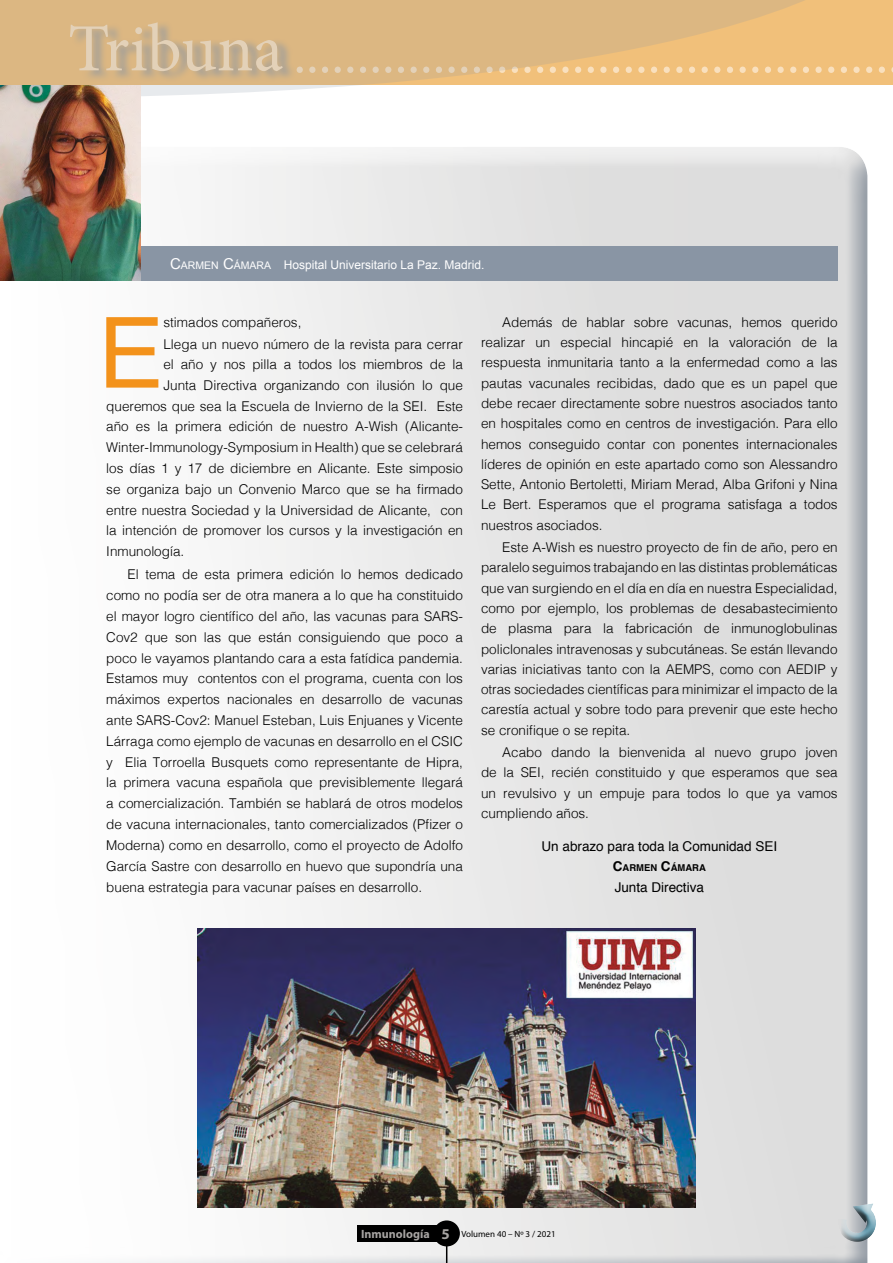
<style>
.page{position:relative;width:893px;height:1263px;background:#fff}
.page>*{position:absolute;margin:0;border:0;box-sizing:border-box;transform-origin:0 0}
.t1{font:98.25px "Helvetica";color:#f3921b}
.t2{font:55.5px "Minion Pro";color:#f9e0be}
.t3{font:300 13.5px/20.2px "Helvetica";color:#000;text-align:justify}
.t4{font:13.5px "Helvetica";color:#000}
.t5{font:12px "Arial";color:#fff}
.t6{font:700 9.45px "Helvetica";color:#000}
.t7{font:9px "Myriad Pro";color:#000}
.s1{font-size:67.5px}
.s2{font-size:15px}
.s3{font-size:10.5px}
.s4{font-size:13.5px}
.s5{font-weight:700;font-size:12px;color:#a7a4a2}
.s6{font-weight:700;font-size:15px;color:#a7a4a2}
</style>
<div class="page">
<div style="left:0;top:0;width:893px;height:85px;background:#f1c07a"></div>
<svg style="left:0;top:0;width:805px;height:99px;fill:#dcb782"></svg>
<div style="left:0;top:147px;width:880px;height:1116px;background:#8995a4;opacity:.75"></div>
<div style="left:357px;top:1225px;width:81px;height:17px;background:#000"></div>
<div style="left:433px;top:1220px;width:27px;height:26px;background:#000;border-radius:50%"></div>
<svg style="left:446px;top:1246px;width:1px;height:17px"></svg>
<div style="left:140px;top:247px;width:698px;height:34px;background:#8995a4"></div>
<div style="left:829px;top:1194px;width:58px;height:44px;background:#fff;opacity:.75"></div>
<div style="left:827px;top:1199px;width:55px;height:52px;background:#000;opacity:.75"></div>
<img style="left:0;top:85px;width:140px;height:196px">
<img style="left:198px;top:928px;width:497px;height:280px">
<h2 class="t2" style="left:68px;top:17px;width:822px"><span class="s1">Tribuna</span> ...............................................</h2>
<p class="t5" style="left:170px;top:257px;width:316px"><span class="s2">C</span><span class="s3">ARMEN</span> <span class="s2">C</span><span class="s3">ÁMARA</span> Hospital Universitario La Paz. Madrid.</p>
<h1 class="t1" style="left:98px;top:277px;width:67px">E</h1>
<p class="t3" style="left:163px;top:310px;width:301px;line-height:22.4px">stimados compañeros,<br>Llega un nuevo número de la revista para cerrar</p>
<p class="t3" style="left:163px;top:354px;width:301px">el año y nos pilla a todos los miembros de la</p>
<p class="t3" style="left:163px;top:374px;width:301px">Junta Directiva organizando con ilusión lo que</p>
<p class="t3" style="left:106px;top:395px;width:358px">queremos que sea la Escuela de Invierno de la SEI. Este</p>
<p class="t3" style="left:106px;top:415px;width:358px">año es la primera edición de nuestro A-Wish (Alicante-</p>
<p class="t3" style="left:106px;top:436px;width:358px">Winter-Immunology-Symposium in Health) que se celebrará</p>
<p class="t3" style="left:106px;top:457px;width:358px">los días 1 y 17 de diciembre en Alicante. Este simposio</p>
<p class="t3" style="left:106px;top:478px;width:358px">se organiza bajo un Convenio Marco que se ha firmado</p>
<p class="t3" style="left:106px;top:499px;width:358px">entre nuestra Sociedad y la Universidad de Alicante, con</p>
<p class="t3" style="left:106px;top:520px;width:358px">la intención de promover los cursos y la investigación en</p>
<p class="t3" style="left:106px;top:540px;width:80px">Inmunología.</p>
<p class="t3" style="left:106px;top:563px;width:358px;line-height:20.9px;text-indent:21px">El tema de esta primera edición lo hemos dedicado como no podía ser de otra manera a lo que ha constituido el mayor logro científico del año, las vacunas para SARS-Cov2 que son las que están consiguiendo que poco a poco le vayamos plantando cara a esta fatídica pandemia.<br>Estamos muy contentos con el programa, cuenta con los máximos expertos nacionales en desarrollo de vacunas ante SARS-Cov2: Manuel Esteban, Luis Enjuanes y Vicente Lárraga como ejemplo de vacunas en desarrollo en el CSIC y Elia Torroella Busquets como representante de Hipra, la primera vacuna española que previsiblemente llegará a comercialización. También se hablará de otros modelos de vacuna internacionales, tanto comercializados (Pfizer o Moderna) como en desarrollo, como el proyecto de Adolfo García Sastre con desarrollo en huevo que supondría una buena estrategia para vacunar países en desarrollo.</p>
<p class="t3" style="left:481px;top:311px;width:358px;text-indent:21px">Además de hablar sobre vacunas, hemos querido realizar un especial hincapié en la valoración de la respuesta inmunitaria tanto a la enfermedad como a las pautas vacunales recibidas, dado que es un papel que debe recaer directamente sobre nuestros asociados tanto en hospitales como en centros de investigación. Para ello hemos conseguido contar con ponentes internacionales líderes de opinión en este apartado como son Alessandro Sette, Antonio Bertoletti, Miriam Merad, Alba Grifoni y Nina Le Bert. Esperamos que el programa satisfaga a todos nuestros asociados.</p>
<p class="t3" style="left:481px;top:536px;width:358px;text-indent:21px">Este A-Wish es nuestro proyecto de fin de año, pero en paralelo seguimos trabajando en las distintas problemáticas que van surgiendo en el día en día en nuestra Especialidad, como por ejemplo, los problemas de desabastecimiento de plasma para la fabricación de inmunoglobulinas policlonales intravenosas y subcutáneas. Se están llevando varias iniciativas tanto con la AEMPS, como con AEDIP y otras sociedades científicas para minimizar el impacto de la carestía actual y sobre todo para prevenir que este hecho se cronifique o se repita.</p>
<p class="t3" style="left:481px;top:741px;width:358px;text-indent:21px">Acabo dando la bienvenida al nuevo grupo joven de la SEI, recién constituido y que esperamos que sea un revulsivo y un empuje para todos lo que ya vamos cumpliendo años.</p>
<p class="t4" style="left:541px;top:836px;width:237px">Un abrazo para toda la Comunidad SEI</p>
<p class="t6" style="left:613px;top:860px;width:95px"><span class="s4">C</span>ARMEN <span class="s4">C</span>ÁMARA</p>
<p class="t4" style="left:615px;top:876px;width:91px">Junta Directiva</p>
<p class="t7" style="left:361px;top:1228px;width:196px"><span class="s5">Inmunología</span> <span class="s6">5</span> Volumen 40 – Nº 3 / 2021</p>
</div>
